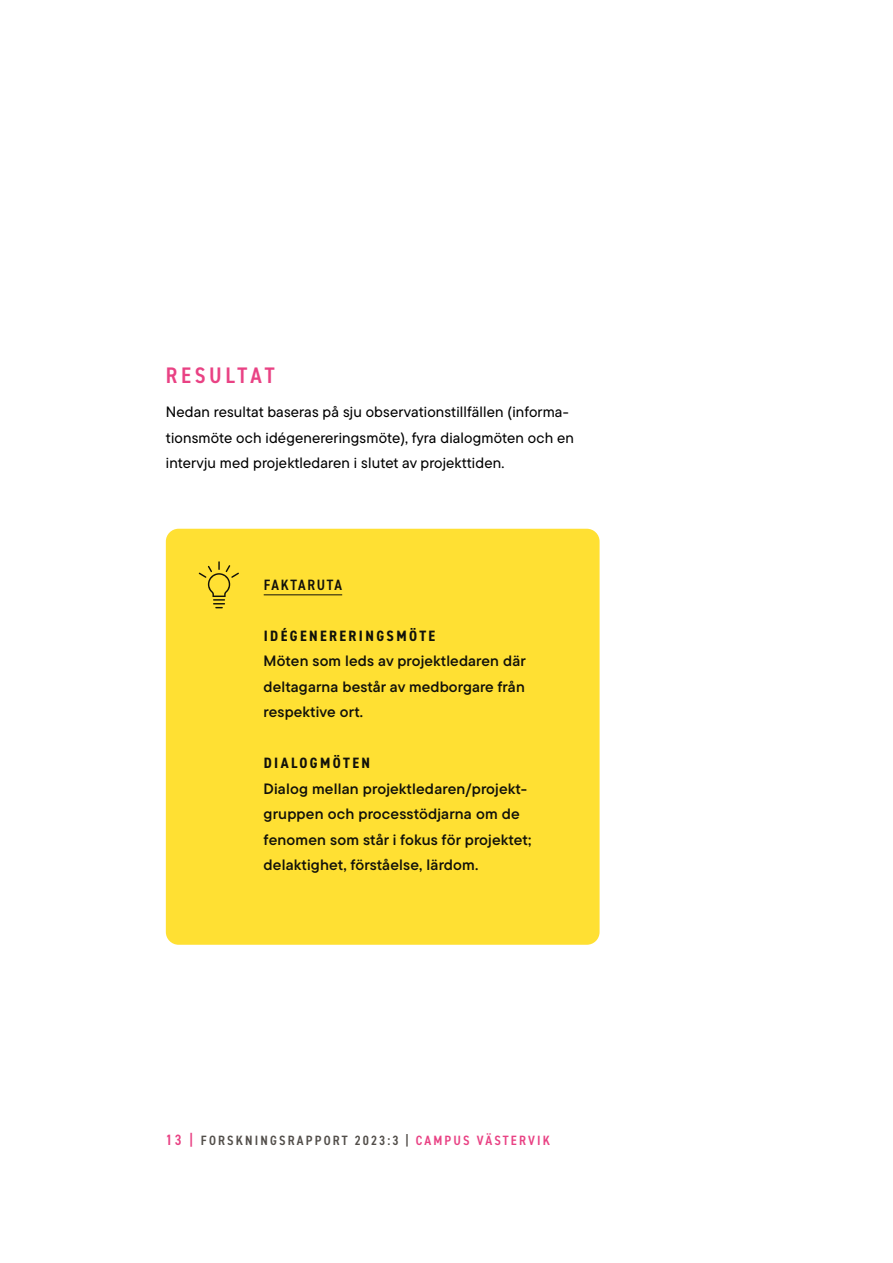
<style>
.page{position:relative;width:893px;height:1263px;background:#fff}
.page>*{position:absolute;margin:0;border:0;box-sizing:border-box;transform-origin:0 0}
.t1{font:600 condensed 22.5px "DIN2014";letter-spacing:.16em;color:#e94284}
.faktatext{font:15px/25.5px "TT Commons Pro Db";letter-spacing:.01em;color:#11110a;text-align:justify}
.Bröd_ingress{font:500 15px/25.5px "TT Commons Pro";letter-spacing:.01em;color:#000}
.fakta-rub{font:700 condensed 15px "DIN2014";letter-spacing:.16em;color:#11110a}
.fakta-rub_H1{font:600 condensed 15px "DIN2014";letter-spacing:.105em;color:#11110a}
.t2{font:600 condensed 13.5px "DIN2014";letter-spacing:.16em;color:#524e4a}
.s1{font-size:15px;color:#e94284}
.s2{color:#e94284}
</style>
<div class="page">
<div style="left:166px;top:529px;width:434px;height:416px;background:#ffe033;border-radius:13px"></div>
<svg style="left:199px;top:561px;width:40px;height:47px"></svg>
<hr style="left:264px;top:594px;width:78px;height:1px;background:#11110a">
<h2 class="t1" style="left:166px;top:360px;width:110px">RESULTAT</h2>
<p class="Bröd_ingress" style="left:166px;top:399px;width:410px">Nedan resultat baseras på sju observationstillfällen (informa&shy;tionsmöte och idégenereringsmöte), fyra dialogmöten och en intervju med projektledaren i slutet av projekttiden.</p>
<p class="fakta-rub_H1" style="left:264px;top:574px;width:80px">FAKTARUTA</p>
<p class="fakta-rub" style="left:264px;top:625px;width:173px">IDÉGENERERINGSMÖTE</p>
<p class="faktatext" style="left:264px;top:648px;width:264px">Möten som leds av projektledaren där deltagarna består av medborgare från respektive ort.</p>
<p class="fakta-rub" style="left:264px;top:753px;width:108px">DIALOGMÖTEN</p>
<p class="faktatext" style="left:264px;top:775px;width:269px;text-align:left">Dialog mellan projektledaren/projekt&shy;gruppen och processtödjarna om de fenomen som står i fokus för projektet; delaktighet, förståelse, lärdom.</p>
<p class="t2" style="left:166px;top:1131px;width:386px"><span class="s1">13 |</span> FORSKNINGSRAPPORT 2023:3 | <span class="s2">CAMPUS VÄSTERVIK</span></p>
</div>
